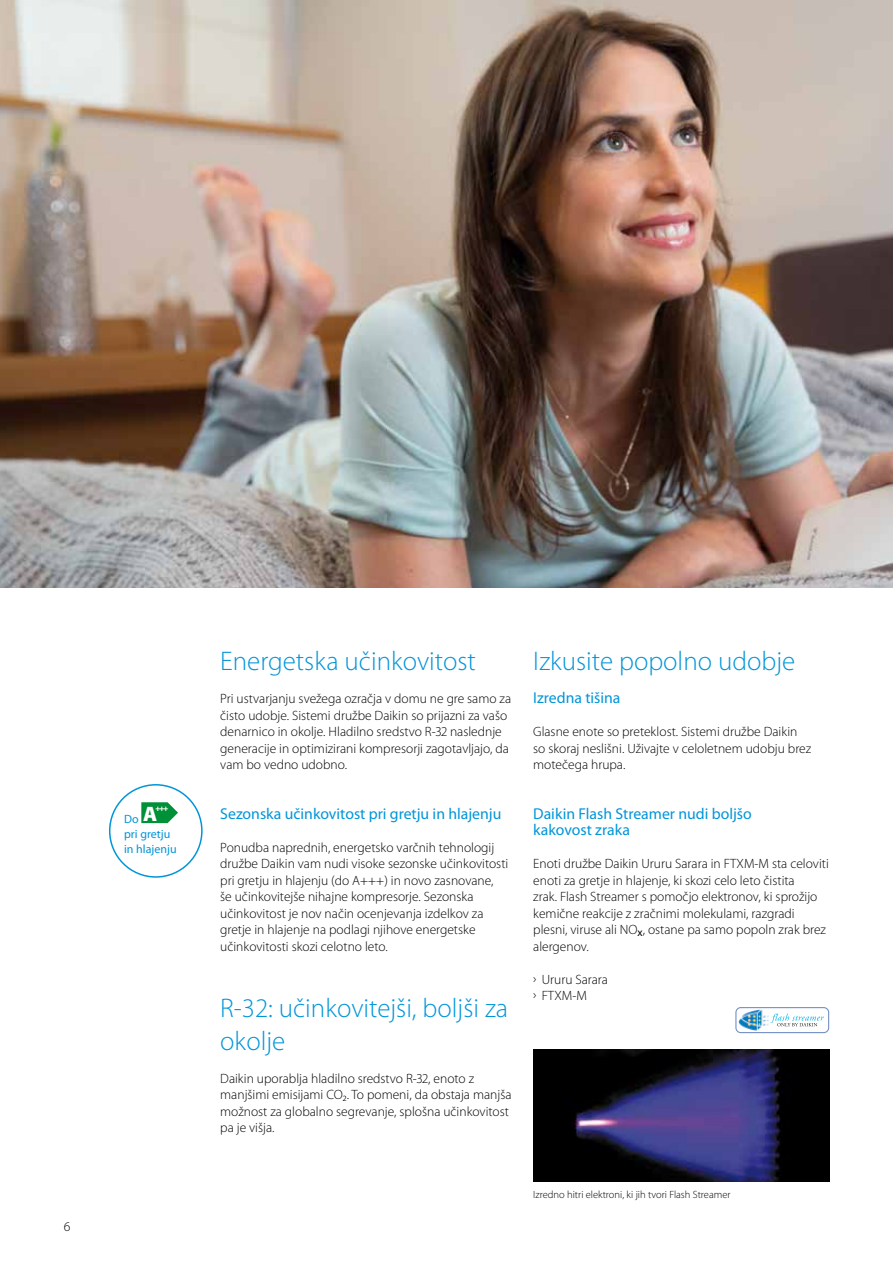
<style>
.page{position:relative;width:893px;height:1263px;background:#fff}
.page>*{position:absolute;margin:0;border:0;box-sizing:border-box;transform-origin:0 0}
.t1{font:300 27px/33px "Myriad Pro";color:#0095d8}
.t2{font:15.75px/16.5px "Myriad Pro";color:#0095d8}
.t3{font:300 13.5px/16.5px "Myriad Pro";color:#000}
.t4{font:12px/15px "Myriad Pro";color:#0095d8}
.t5{font:300 10.5px "Myriad Pro";color:#000}
.t6{font:900 8.1px "Myriad Pro";color:#fff}
</style>
<div class="page">
<img style="left:0;top:0;width:893px;height:588px">
<div style="left:109px;top:784px;width:94px;height:94px;border:2px solid #0095d8;border-radius:50%"></div>
<svg style="left:141px;top:802px;width:37px;height:21px"></svg>
<img style="left:533px;top:1050px;width:296px;height:132px">
<div style="left:735px;top:1007px;width:94px;height:26px;border:1px solid #7390c4;border-radius:5px"></div>
<svg style="left:771px;top:1014px;width:53px;height:12px"></svg>
<img style="left:738px;top:1009px;width:31px;height:21px">
<p class="t3" style="left:64px;top:1218px;width:8px">6</p>
<p class="t4" style="left:124px;top:811px;width:35px">Do <sup>A</sup></p>
<p class="t6" style="left:155px;top:802px;width:14px">+++</p>
<p class="t4" style="left:124px;top:826px;width:54px">pri gretju in hlajenju</p>
<h1 class="t1" style="left:220px;top:644px;width:257px">Energetska učinkovitost</h1>
<p class="t3" style="left:220px;top:690px;width:292px">Pri ustvarjanju svežega ozračja v domu ne gre samo za čisto udobje. Sistemi družbe Daikin so prijazni za vašo denarnico in okolje. Hladilno sredstvo R-32 naslednje generacije in optimizirani kompresorji zagotavljajo, da vam bo vedno udobno.</p>
<p class="t2" style="left:220px;top:805px;width:283px">Sezonska učinkovitost pri gretju in hlajenju</p>
<p class="t3" style="left:220px;top:839px;width:290px">Ponudba naprednih, energetsko varčnih tehnologij družbe Daikin vam nudi visoke sezonske učinkovitosti pri gretju in hlajenju (do A+++) in novo zasnovane, še učinkovitejše nihajne kompresorje. Sezonska učinkovitost je nov način ocenjevanja izdelkov za gretje in hlajenje na podlagi njihove energetske učinkovitosti skozi celotno leto.</p>
<h1 class="t1" style="left:220px;top:991px;width:289px">R-32: učinkovitejši, boljši za okolje</h1>
<p class="t3" style="left:220px;top:1070px;width:293px">Daikin uporablja hladilno sredstvo R-32, enoto z manjšimi emisijami CO2. To pomeni, da obstaja manjša možnost za globalno segrevanje, splošna učinkovitost pa je višja.</p>
<h1 class="t1" style="left:533px;top:644px;width:264px">Izkusite popolno udobje</h1>
<p class="t2" style="left:533px;top:689px;width:89px">Izredna tišina</p>
<p class="t3" style="left:533px;top:723px;width:279px">Glasne enote so preteklost. Sistemi družbe Daikin so skoraj neslišni. Uživajte v celoletnem udobju brez motečega hrupa.</p>
<p class="t2" style="left:533px;top:805px;width:220px">Daikin Flash Streamer nudi boljšo kakovost zraka</p>
<p class="t3" style="left:533px;top:855px;width:297px">Enoti družbe Daikin Ururu Sarara in FTXM-M sta celoviti enoti za gretje in hlajenje, ki skozi celo leto čistita<br>zrak. Flash Streamer s pomočjo elektronov, ki sprožijo kemične reakcije z zračnimi molekulami, razgradi plesni, viruse ali NO<sub>x</sub>, ostane pa samo popoln zrak brez alergenov.</p>
<p class="t3" style="left:533px;top:971px;width:76px">ū Ururu Sarara ū FTXM-M</p>
<p class="t5" style="left:533px;top:1188px;width:199px">Izredno hitri elektroni, ki jih tvori Flash Streamer</p>
</div>
